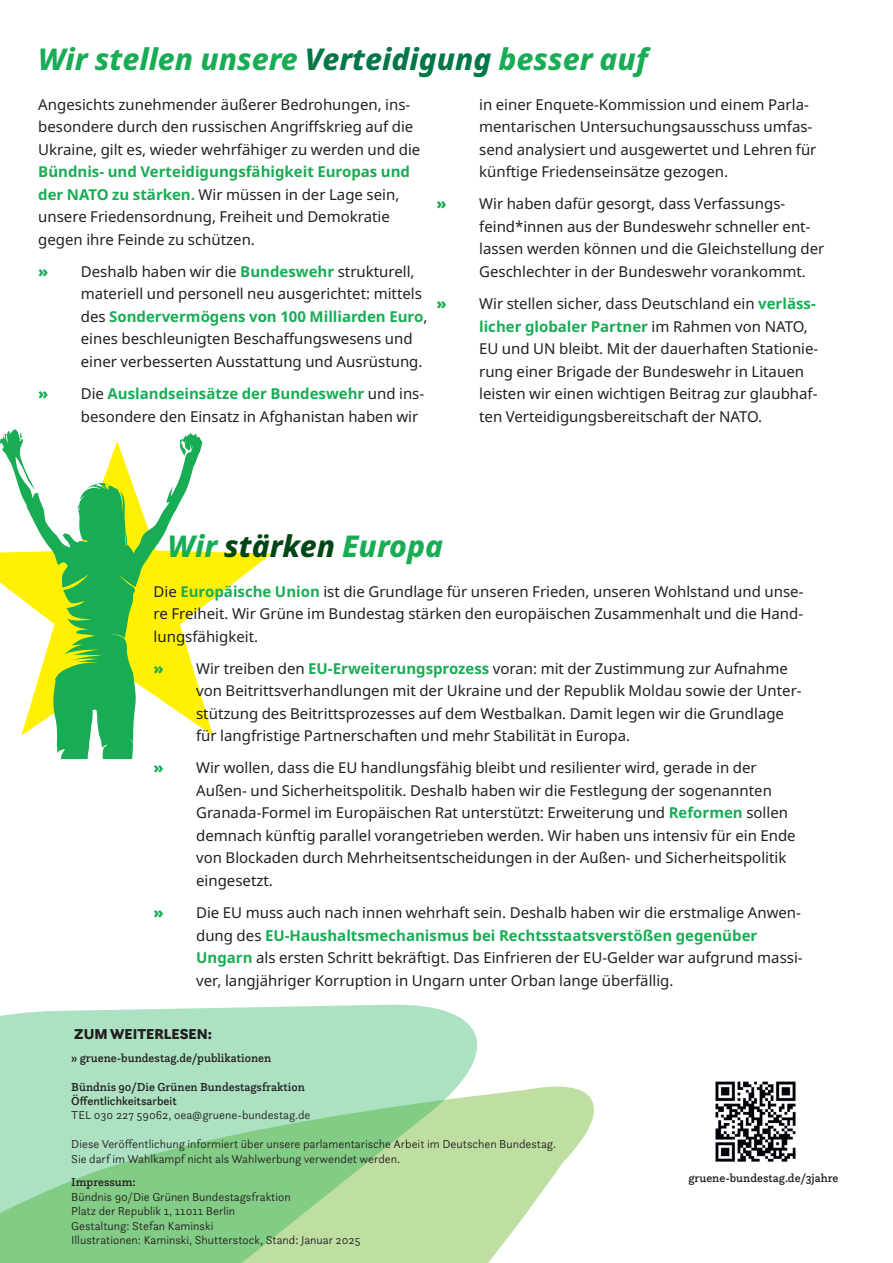
<style>
.page{position:relative;width:893px;height:1263px;background:#fff}
.page>*{position:absolute;margin:0;border:0;box-sizing:border-box;transform-origin:0 0}
.t1{font:italic 800 30px "Noto Sans";color:#18ac55}
.t2{font:15px/22.5px "Noto Sans";color:#231f20}
.t3{font:900 15px "Questa Sans";color:#231f20}
.t4{font:300 12px/14.4px "Questa Sans";color:#231f20}
.t5{font:500 12px "Questa Slab";color:#231f20}
.t6{font:500 12px "Questa Sans";color:#231f20}
.s1{color:#017646}
.s2{font-weight:700;color:#18ac55}
.s3{font-weight:900;color:#18ac55}
.s4{color:#004516}
</style>
<div class="page">
<svg style="left:506px;top:1086px;width:88px;height:154px;fill:#bedfa1"></svg>
<svg style="left:0;top:1004px;width:506px;height:259px;fill:#ace1c2"></svg>
<img style="left:715px;top:1081px;width:81px;height:81px">
<svg style="left:202px;top:441px;width:70px;height:295px"></svg>
<svg style="left:0;top:429px;width:202px;height:330px"></svg>
<h1 class="t1" style="left:38px;top:38px;width:611px">Wir stellen unsere <span class="s1">Verteidigung</span> besser auf</h1>
<p class="t2" style="left:38px;top:94px;width:384px">Angesichts zunehmender äußerer Bedrohungen, ins&shy;besondere durch den russischen Angriffskrieg auf die<br>Ukraine, gilt es, wieder wehrfähiger zu werden und die</p>
<p class="t2" style="left:38px;top:161px;width:373px"><span class="s2">Bündnis- und Verteidigungsfähigkeit Europas und der NATO zu stärken.</span> Wir müssen in der Lage sein, unsere Friedensordnung, Freiheit und Demokratie gegen ihre Feinde zu schützen.</p>
<p class="t2" style="left:81px;top:261px;width:348px;text-indent:-43px"><span class="s3">»</span> Deshalb haben wir die <span class="s2">Bundeswehr</span> strukturell, materiell und personell neu ausgerichtet: mittels des <span class="s2">Sondervermögens von 100 Milliarden Euro</span>, eines beschleunigten Beschaffungswesens und einer verbesserten Ausstattung und Ausrüstung.</p>
<p class="t2" style="left:81px;top:383px;width:345px;text-indent:-43px"><span class="s3">»</span> Die <span class="s2">Auslandseinsätze der Bundeswehr</span> und ins&shy;besondere den Einsatz in Afghanistan haben wir</p>
<p class="t2" style="left:479px;top:94px;width:339px">in einer Enquete-Kommission und einem Parla&shy;mentarischen Untersuchungsausschuss umfas&shy;send analysiert und ausgewertet und Lehren für künftige Friedenseinsätze gezogen.</p>
<p class="t2" style="left:479px;top:193px;width:347px;text-indent:-43px"><span class="s3">»</span> Wir haben dafür gesorgt, dass Verfassungs&shy;feind*innen aus der Bundeswehr schneller ent&shy;lassen werden können und die Gleichstellung der Geschlechter in der Bundeswehr vorankommt.</p>
<p class="t2" style="left:479px;top:293px;width:341px;text-indent:-43px"><span class="s3">»</span> Wir stellen sicher, dass Deutschland ein <span class="s2">verläss&shy;licher globaler Partner</span> im Rahmen von NATO, EU und UN bleibt. Mit der dauerhaften Stationie&shy;rung einer Brigade der Bundeswehr in Litauen leisten wir einen wichtigen Beitrag zur glaubhaf&shy;ten Verteidigungsbereitschaft der NATO.</p>
<h1 class="t1" style="left:168px;top:525px;width:277px">Wir <span class="s4">stärken</span> Europa</h1>
<p class="t2" style="left:154px;top:580px;width:651px;text-align:justify">Die <span class="s2">Europäische Union</span> ist die Grundlage für unseren Frieden, unseren Wohlstand und unse&shy;re Freiheit. Wir Grüne im Bundestag stärken den europäischen Zusammenhalt und die Hand&shy;lungsfähigkeit.</p>
<p class="t2" style="left:196px;top:657px;width:607px;text-indent:-43px"><span class="s3">»</span> Wir treiben den <span class="s2">EU-Erweiterungsprozess</span> voran: mit der Zustimmung zur Aufnahme von Beitrittsverhandlungen mit der Ukraine und der Republik Moldau sowie der Unter&shy;stützung des Beitrittsprozesses auf dem Westbalkan. Damit legen wir die Grundlage für langfristige Partnerschaften und mehr Stabilität in Europa.</p>
<p class="t2" style="left:196px;top:757px;width:601px;text-indent:-43px"><span class="s3">»</span> Wir wollen, dass die EU handlungsfähig bleibt und resilienter wird, gerade in der Außen- und Sicherheitspolitik. Deshalb haben wir die Festlegung der sogenannten Granada-Formel im Europäischen Rat unterstützt: Erweiterung und <span class="s2">Reformen</span> sollen demnach künftig parallel vorangetrieben werden. Wir haben uns intensiv für ein Ende von Blockaden durch Mehrheitsentscheidungen in der Außen- und Sicherheitspolitik eingesetzt.</p>
<p class="t2" style="left:196px;top:902px;width:608px;text-indent:-43px"><span class="s3">»</span> Die EU muss auch nach innen wehrhaft sein. Deshalb haben wir die erstmalige Anwen&shy;dung des <span class="s2">EU-Haushaltsmechanismus bei Rechtsstaatsverstößen gegenüber Ungarn</span> als ersten Schritt bekräftigt. Das Einfrieren der EU-Gelder war aufgrund massi&shy;ver, langjähriger Korruption in Ungarn unter Orban lange überfällig.</p>
<p class="t3" style="left:74px;top:1024px;width:139px">ZUM WEITERLESEN:</p>
<p class="t5" style="left:71px;top:1050px;width:201px">» gruene-bundestag.de/publikationen</p>
<p class="t5" style="left:71px;top:1079px;width:235px">Bündnis 90/Die Grünen Bundestagsfraktion</p>
<p class="t6" style="left:71px;top:1093px;width:107px">Öffentlichkeitsarbeit</p>
<p class="t4" style="left:71px;top:1108px;width:241px">TEL 030 227 59062, oea@gruene-bundestag.de</p>
<p class="t4" style="left:71px;top:1137px;width:486px">Diese Veröffentlichung informiert über unsere parlamentarische Arbeit im Deutschen Bundestag.<br>Sie darf im Wahlkampf nicht als Wahlwerbung verwendet werden.</p>
<p class="t5" style="left:71px;top:1175px;width:66px">Impressum:</p>
<p class="t4" style="left:71px;top:1189px;width:291px">Bündnis 90/Die Grünen Bundestagsfraktion<br>Platz der Republik 1, 11011 Berlin<br>Gestaltung: Stefan Kaminski<br>Illustrationen: Kaminski, Shutterstock, Stand: Januar 2025</p>
<p class="t5" style="left:688px;top:1170px;width:152px">gruene-bundestag.de/3jahre</p>
</div>
